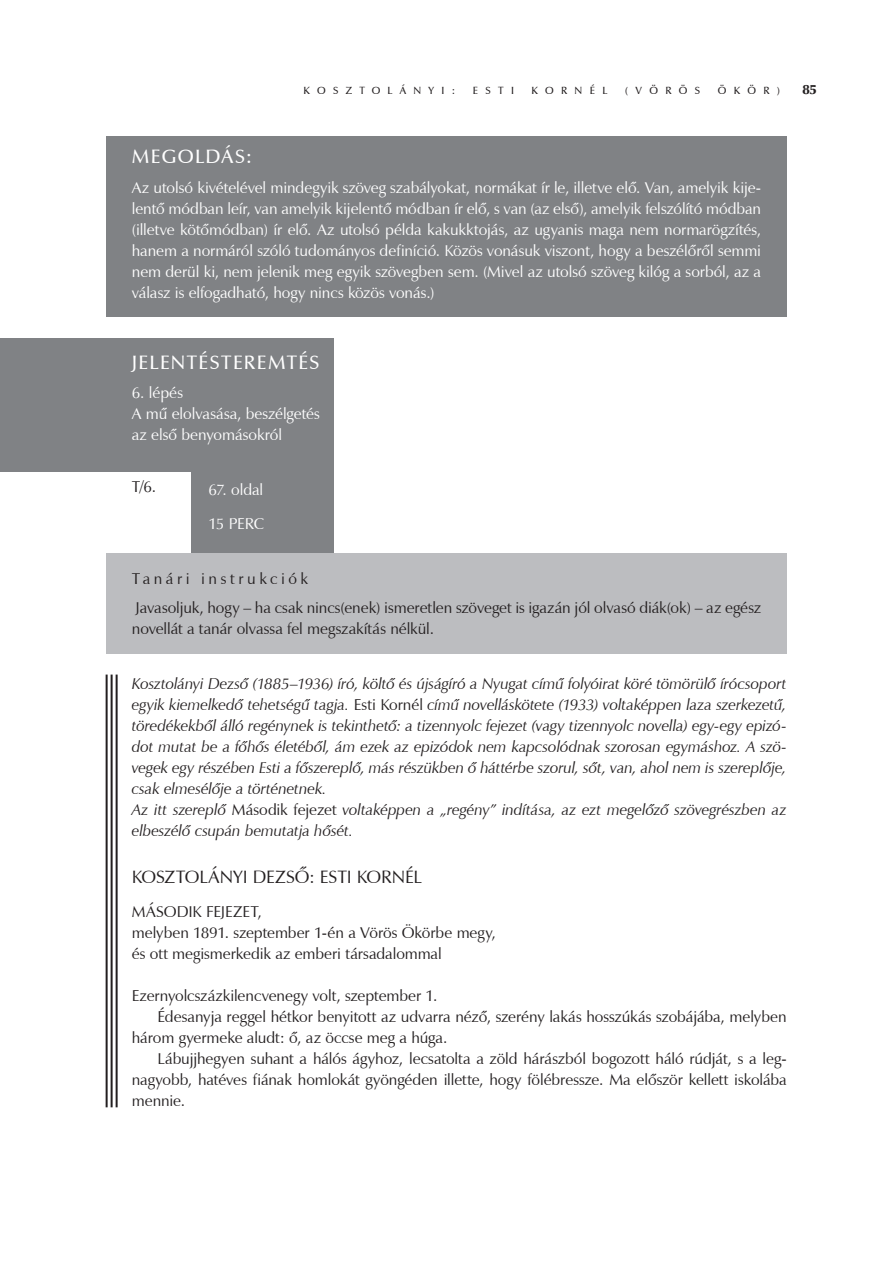
<style>
.page{position:relative;width:893px;height:1263px;background:#fff}
.page>*{position:absolute;margin:0;border:0;box-sizing:border-box;transform-origin:0 0}
.t1{font:19.5px "Zapf Humanist 601 Dm PFL";letter-spacing:.075em;color:#fff}
.t2{font:18px "Zapf Humanist 601 PFL";letter-spacing:-.01em;color:#231f20}
.t3{font:15.75px/21px "Zapf Humanist 601 PFL";letter-spacing:-.005em;color:#231f20}
.t4{font:italic 15.75px/21px "Zapf Humanist 601 PFL";letter-spacing:-.005em;color:#231f20}
.t5{font:15.75px/21px "Zapf Humanist 601 PFL";letter-spacing:-.005em;color:#fff}
.t6{font:13.5px "Zapf Humanist 601 Ult PFL";color:#231f20}
.t7{font:10.5px "Zapf Humanist 601 Dm PFL";letter-spacing:.7em;color:#231f20}
.s1{font-style:normal}
</style>
<div class="page">
<div style="left:0;top:338px;width:333px;height:215px;background:#808285"></div>
<div style="left:0;top:472px;width:190px;height:81px;background:#fff"></div>
<div style="left:106px;top:136px;width:681px;height:180px;background:#808285"></div>
<div style="left:106px;top:553px;width:681px;height:101px;background:#bcbdc0"></div>
<hr style="left:116px;top:674px;width:2px;height:433px;background:#231f20">
<hr style="left:111px;top:674px;width:2px;height:433px;background:#231f20">
<hr style="left:106px;top:674px;width:2px;height:433px;background:#231f20">
<p class="t7" style="left:303px;top:84px;width:153px">KO SZTO LÁN YI:</p>
<p class="t7" style="left:473px;top:84px;width:43px">ESTI</p>
<p class="t7" style="left:532px;top:84px;width:77px">KO RN ÉL</p>
<p class="t7" style="left:625px;top:84px;width:77px">(VÖRÖS</p>
<p class="t7" style="left:718px;top:84px;width:64px">ÖKÖR)</p>
<p class="t6" style="left:802px;top:81px;width:16px">85</p>
<p class="t1" style="left:132px;top:145px;width:122px">MEGO LDÁS:</p>
<p class="t5" style="left:132px;top:177px;width:631px;text-align:justify">Az utolsó kivételével mindegyik szöveg szabályokat, normákat ír le, illetve elő. Van, amelyik kije&shy;lentő módban leír, van amelyik kijelentő módban ír elő, s van (az első), amelyik felszólító módban (illetve kötőmódban) ír elő. Az utolsó példa kakukktojás, az ugyanis maga nem normarögzítés, hanem a normáról szóló tudományos definíció. Közös vonásuk viszont, hogy a beszélőről semmi nem derül ki, nem jelenik meg egyik szövegben sem. (Mivel az utolsó szöveg kilóg a sorból, az a válasz is elfogadható, hogy nincs közös vonás.)</p>
<p class="t1" style="left:132px;top:350px;width:189px">JELENTÉSTEREMTÉS</p>
<p class="t5" style="left:132px;top:382px;width:190px">6. lépés<br>A mű elolvasása, beszélgetés az első benyomásokról</p>
<p class="t5" style="left:208px;top:473px;width:57px;line-height:33.8px">67. oldal<br>15 perc</p>
<p class="t3" style="left:132px;top:476px;width:26px">T/6.</p>
<p class="t3" style="left:132px;top:564px;width:631px;line-height:29.5px">Tanári instrukciók<br>Javasoljuk, hogy – ha csak nincs(enek) ismeretlen szöveget is igazán jól olvasó diák(ok) – az egész</p>
<p class="t3" style="left:132px;top:618px;width:304px">novellát a tanár olvassa fel megszakítás nélkül.</p>
<p class="t4" style="left:132px;top:673px;width:656px">Kosztolányi Dezső (1885–1936) író, költő és újságíró a Nyugat című folyóirat köré tömörülő írócsoport egyik kiemelkedő tehetségű tagja. <span class="s1">Esti Kornél</span> című novelláskötete (1933) voltaképpen laza szerkezetű, töredékekből álló regénynek is tekinthető: a tizennyolc fejezet (vagy tizennyolc novella) egy-egy epizó&shy;dot mutat be a főhős életéből, ám ezek az epizódok nem kapcsolódnak szorosan egymáshoz. A szö&shy;vegek egy részében Esti a főszereplő, más részükben ő háttérbe szorul, sőt, van, ahol nem is szereplője, csak elmesélője a történetnek.<br>Az itt szereplő <span class="s1">Második fejezet</span> voltaképpen a „regény” indítása, az ezt megelőző szövegrészben az elbeszélő csupán bemutatja hősét.</p>
<p class="t2" style="left:132px;top:865px;width:79px">Kosztolán</p>
<p class="t2" style="left:233px;top:865px;width:186px">yi Dezső: Esti Korn él</p>
<p class="t3" style="left:132px;top:901px;width:12px">más</p>
<p class="t3" style="left:164px;top:901px;width:22px">odik</p>
<p class="t3" style="left:206px;top:901px;width:8px">feje</p>
<p class="t3" style="left:132px;top:901px;width:365px;text-indent:101px">zet,<br>melyben 1891. szeptember 1-én a Vörös Ökörbe megy, és ott megismerkedik az emberi társadalommal</p>
<p class="t3" style="left:132px;top:985px;width:307px">Ezernyolcszázkilencvenegy volt, szeptember 1.</p>
<p class="t3" style="left:157px;top:1006px;width:631px">Édesanyja reggel hétkor benyitott az udvarra néző, szerény lakás hosszúkás szobájába, melyben</p>
<p class="t3" style="left:132px;top:1027px;width:317px">három gyermeke aludt: ő, az öccse meg a húga.</p>
<p class="t3" style="left:157px;top:1048px;width:631px">Lábujjhegyen suhant a hálós ágyhoz, lecsatolta a zöld hárászból bogozott háló rúdját, s a leg-</p>
<p class="t3" style="left:132px;top:1069px;width:656px">nagyobb, hatéves fiának homlokát gyöngéden illette, hogy fölébressze. Ma először kellett iskolába</p>
<p class="t3" style="left:132px;top:1090px;width:55px">mennie.</p>
</div>
